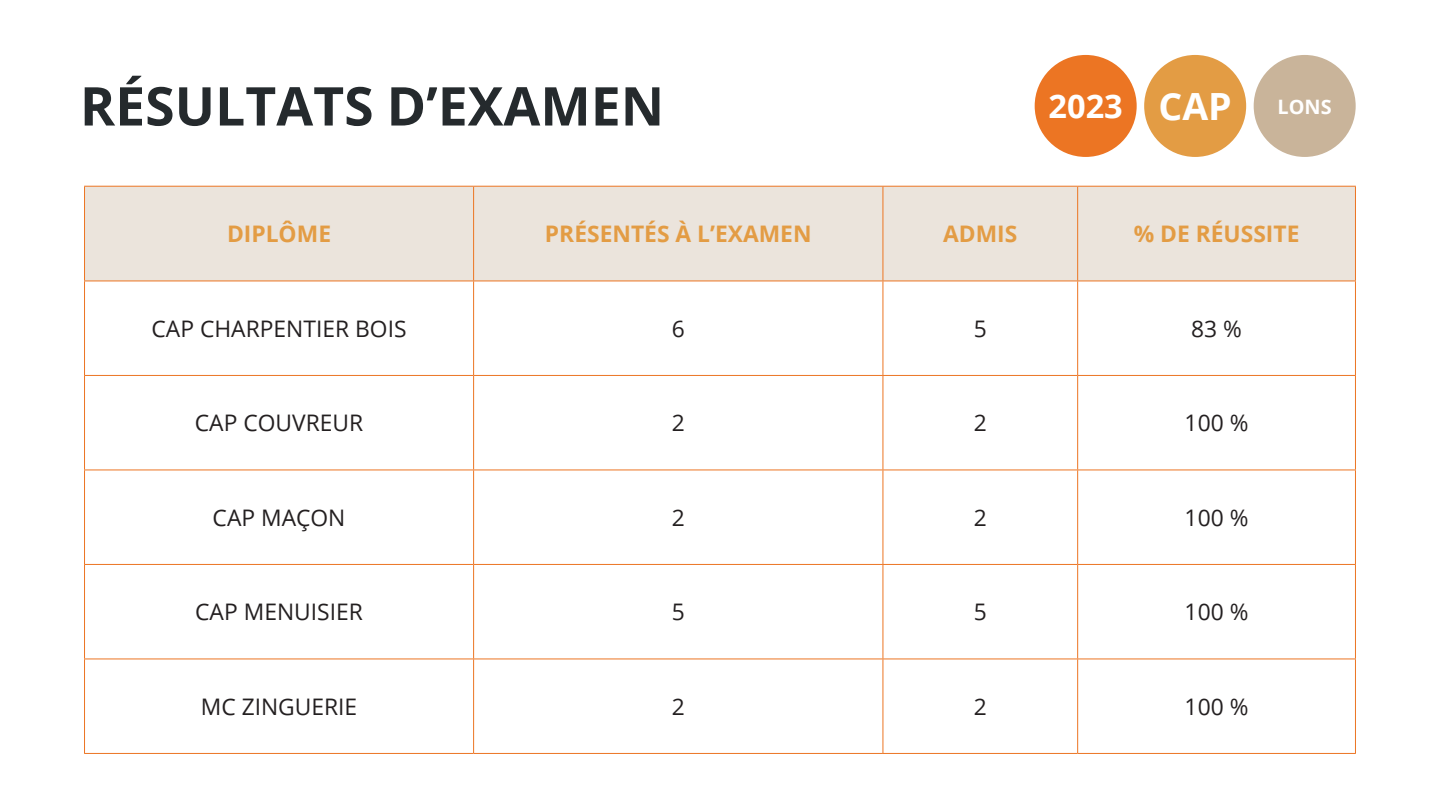
<style>
.page{position:relative;width:1440px;height:810px;background:#fff}
.page>*{position:absolute;margin:0;border:0;box-sizing:border-box;transform-origin:0 0}
.t1{font:700 53.47px "Open Sans";color:#252a2d}
.t2{font:700 37.5px "Open Sans";color:#fff}
.t3{font:700 32.55px "Open Sans";color:#fff}
.t4{font:22.8px "Open Sans";color:#231f20}
.t5{font:700 22.8px "Open Sans";color:#e39c44}
.t6{font:700 19.88px "Open Sans";color:#fff}
</style>
<div class="page">
<div style="left:85px;top:187px;width:1270px;height:94px;background:#ebe4dc"></div>
<hr style="left:84px;top:186px;width:390px;height:1px;background:#ec7523">
<hr style="left:84px;top:187px;width:1px;height:94px;background:#ec7523">
<hr style="left:474px;top:186px;width:409px;height:1px;background:#ec7523">
<hr style="left:473px;top:187px;width:1px;height:94px;background:#ec7523">
<hr style="left:883px;top:186px;width:195px;height:1px;background:#ec7523">
<hr style="left:883px;top:187px;width:1px;height:94px;background:#ec7523">
<hr style="left:1078px;top:186px;width:278px;height:1px;background:#ec7523">
<hr style="left:1077px;top:187px;width:1px;height:94px;background:#ec7523">
<hr style="left:1355px;top:187px;width:1px;height:94px;background:#ec7523">
<hr style="left:84px;top:281px;width:390px;height:1px;background:#ec7523">
<hr style="left:84px;top:281px;width:1px;height:94px;background:#ec7523">
<hr style="left:474px;top:281px;width:409px;height:1px;background:#ec7523">
<hr style="left:473px;top:281px;width:1px;height:94px;background:#ec7523">
<hr style="left:883px;top:281px;width:195px;height:1px;background:#ec7523">
<hr style="left:883px;top:281px;width:1px;height:94px;background:#ec7523">
<hr style="left:1078px;top:281px;width:278px;height:1px;background:#ec7523">
<hr style="left:1077px;top:281px;width:1px;height:94px;background:#ec7523">
<hr style="left:1355px;top:281px;width:1px;height:94px;background:#ec7523">
<hr style="left:84px;top:375px;width:390px;height:1px;background:#ec7523">
<hr style="left:84px;top:376px;width:1px;height:94px;background:#ec7523">
<hr style="left:474px;top:375px;width:409px;height:1px;background:#ec7523">
<hr style="left:473px;top:376px;width:1px;height:94px;background:#ec7523">
<hr style="left:883px;top:375px;width:195px;height:1px;background:#ec7523">
<hr style="left:883px;top:376px;width:1px;height:94px;background:#ec7523">
<hr style="left:1078px;top:375px;width:278px;height:1px;background:#ec7523">
<hr style="left:1077px;top:376px;width:1px;height:94px;background:#ec7523">
<hr style="left:1355px;top:376px;width:1px;height:94px;background:#ec7523">
<hr style="left:84px;top:470px;width:390px;height:1px;background:#ec7523">
<hr style="left:84px;top:470px;width:1px;height:94px;background:#ec7523">
<hr style="left:474px;top:470px;width:409px;height:1px;background:#ec7523">
<hr style="left:473px;top:470px;width:1px;height:94px;background:#ec7523">
<hr style="left:883px;top:470px;width:195px;height:1px;background:#ec7523">
<hr style="left:883px;top:470px;width:1px;height:94px;background:#ec7523">
<hr style="left:1078px;top:470px;width:278px;height:1px;background:#ec7523">
<hr style="left:1077px;top:470px;width:1px;height:94px;background:#ec7523">
<hr style="left:1355px;top:470px;width:1px;height:94px;background:#ec7523">
<hr style="left:84px;top:564px;width:390px;height:1px;background:#ec7523">
<hr style="left:84px;top:565px;width:1px;height:94px;background:#ec7523">
<hr style="left:474px;top:564px;width:409px;height:1px;background:#ec7523">
<hr style="left:473px;top:565px;width:1px;height:94px;background:#ec7523">
<hr style="left:883px;top:564px;width:195px;height:1px;background:#ec7523">
<hr style="left:883px;top:565px;width:1px;height:94px;background:#ec7523">
<hr style="left:1078px;top:564px;width:278px;height:1px;background:#ec7523">
<hr style="left:1077px;top:565px;width:1px;height:94px;background:#ec7523">
<hr style="left:1355px;top:565px;width:1px;height:94px;background:#ec7523">
<hr style="left:84px;top:659px;width:390px;height:1px;background:#ec7523">
<hr style="left:84px;top:659px;width:1px;height:94px;background:#ec7523">
<hr style="left:474px;top:659px;width:409px;height:1px;background:#ec7523">
<hr style="left:473px;top:659px;width:1px;height:94px;background:#ec7523">
<hr style="left:883px;top:659px;width:195px;height:1px;background:#ec7523">
<hr style="left:883px;top:659px;width:1px;height:94px;background:#ec7523">
<hr style="left:1078px;top:659px;width:278px;height:1px;background:#ec7523">
<hr style="left:1077px;top:659px;width:1px;height:94px;background:#ec7523">
<hr style="left:1355px;top:659px;width:1px;height:94px;background:#ec7523">
<hr style="left:84px;top:753px;width:390px;height:1px;background:#ec7523">
<hr style="left:474px;top:753px;width:409px;height:1px;background:#ec7523">
<hr style="left:883px;top:753px;width:195px;height:1px;background:#ec7523">
<hr style="left:1078px;top:753px;width:278px;height:1px;background:#ec7523">
<div style="left:1035px;top:55px;width:102px;height:102px;background:#ec7523;border-radius:50%"></div>
<div style="left:1144px;top:55px;width:102px;height:102px;background:#e39c44;border-radius:50%"></div>
<div style="left:1254px;top:55px;width:102px;height:102px;background:#c9b49a;border-radius:50%"></div>
<p class="t1" style="left:80px;top:68px;width:586px">RÉSULTATS D’EXAMEN</p>
<p class="t3" style="left:1049px;top:84px;width:76px">2023</p>
<p class="t2" style="left:1159px;top:80px;width:75px">CAP</p>
<p class="t6" style="left:1278px;top:92px;width:56px">LONS</p>
<p class="t5" style="left:227px;top:218px;width:106px">DIPLÔME</p>
<p class="t5" style="left:545px;top:218px;width:268px">PRÉSENTÉS À L’EXAMEN</p>
<p class="t5" style="left:943px;top:218px;width:76px">ADMIS</p>
<p class="t5" style="left:1134px;top:218px;width:167px">% DE RÉUSSITE</p>
<p class="t4" style="left:152px;top:313px;width:257px">CAP CHARPENTIER BOIS</p>
<p class="t4" style="left:672px;top:313px;width:15px">6</p>
<p class="t4" style="left:974px;top:313px;width:15px">5</p>
<p class="t4" style="left:1191px;top:313px;width:52px">83 %</p>
<p class="t4" style="left:195px;top:408px;width:170px">CAP COUVREUR</p>
<p class="t4" style="left:672px;top:408px;width:15px">2</p>
<p class="t4" style="left:974px;top:408px;width:15px">2</p>
<p class="t4" style="left:1185px;top:408px;width:65px">100 %</p>
<p class="t4" style="left:213px;top:502px;width:134px">CAP MAÇON</p>
<p class="t4" style="left:672px;top:502px;width:15px">2</p>
<p class="t4" style="left:974px;top:502px;width:15px">2</p>
<p class="t4" style="left:1185px;top:502px;width:65px">100 %</p>
<p class="t4" style="left:195px;top:597px;width:169px">CAP MENUISIER</p>
<p class="t4" style="left:672px;top:597px;width:15px">5</p>
<p class="t4" style="left:974px;top:597px;width:15px">5</p>
<p class="t4" style="left:1185px;top:597px;width:65px">100 %</p>
<p class="t4" style="left:201px;top:691px;width:158px">MC ZINGUERIE</p>
<p class="t4" style="left:672px;top:691px;width:15px">2</p>
<p class="t4" style="left:974px;top:691px;width:15px">2</p>
<p class="t4" style="left:1185px;top:691px;width:65px">100 %</p>
</div>
